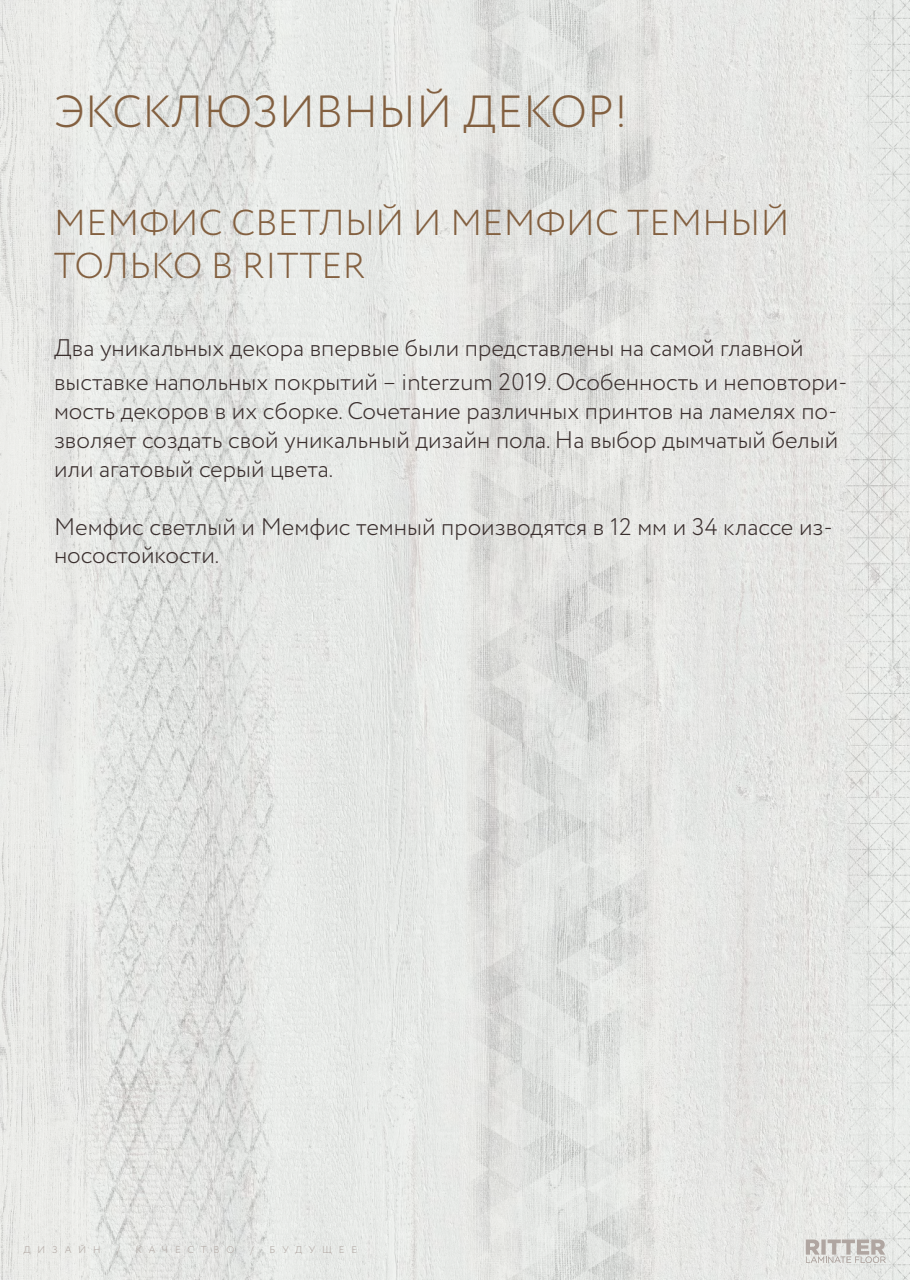
<style>
.page{position:relative;width:910px;height:1280px;background:#fff}
.page>*{position:absolute;margin:0;border:0;box-sizing:border-box;transform-origin:0 0}
.t1{font:300 45px "Circe";letter-spacing:.01em;color:#836040}
.t2{font:300 36px/43.2px "Circe";letter-spacing:.01em;color:#836040}
.t3{font:300 24px/28.8px "Circe";color:#3a2f2e}
.t4{font:300 9.75px "Circe";letter-spacing:.71em;color:#b0a6a1}
</style>
<div class="page">
<img style="left:0;top:0;width:910px;height:1280px">
<svg style="left:806px;top:1239px;width:80px;height:24px;background:#cdc9c6"></svg>
<h1 class="t1" style="left:54px;top:82px;width:575px">ЭКСКЛЮЗИВНЫЙ ДЕКОР!</h1>
<h2 class="t2" style="left:54px;top:202px;width:737px">МЕМФИС СВЕТЛЫЙ И МЕМФИС ТЕМНЫЙ<br>ТОЛЬКО В RITTER</h2>
<p class="t3" style="left:54px;top:331px;width:795px;line-height:34.5px">Два уникальных декора впервые были представлены на самой главной выставке напольных покрытий – interzum 2019. Особенность и неповтори-</p>
<p class="t3" style="left:54px;top:397px;width:786px;text-align:justify">мость декоров в их сборке. Сочетание различных принтов на ламелях по&shy;зволяет создать свой уникальный дизайн пола. На выбор дымчатый белый или агатовый серый цвета.</p>
<p class="t3" style="left:54px;top:512px;width:781px">Мемфис светлый и Мемфис темный производятся в 12 мм и 34 классе из&shy;носостойкости.</p>
<p class="t4" style="left:23px;top:1243px;width:79px">ДИЗАЙН</p>
<p class="t4" style="left:117px;top:1243px;width:5px">/</p>
<p class="t4" style="left:136px;top:1243px;width:100px">КАЧЕСТВО</p>
<p class="t4" style="left:250px;top:1243px;width:5px">/</p>
<p class="t4" style="left:269px;top:1243px;width:89px">БУДУЩЕЕ</p>
</div>
